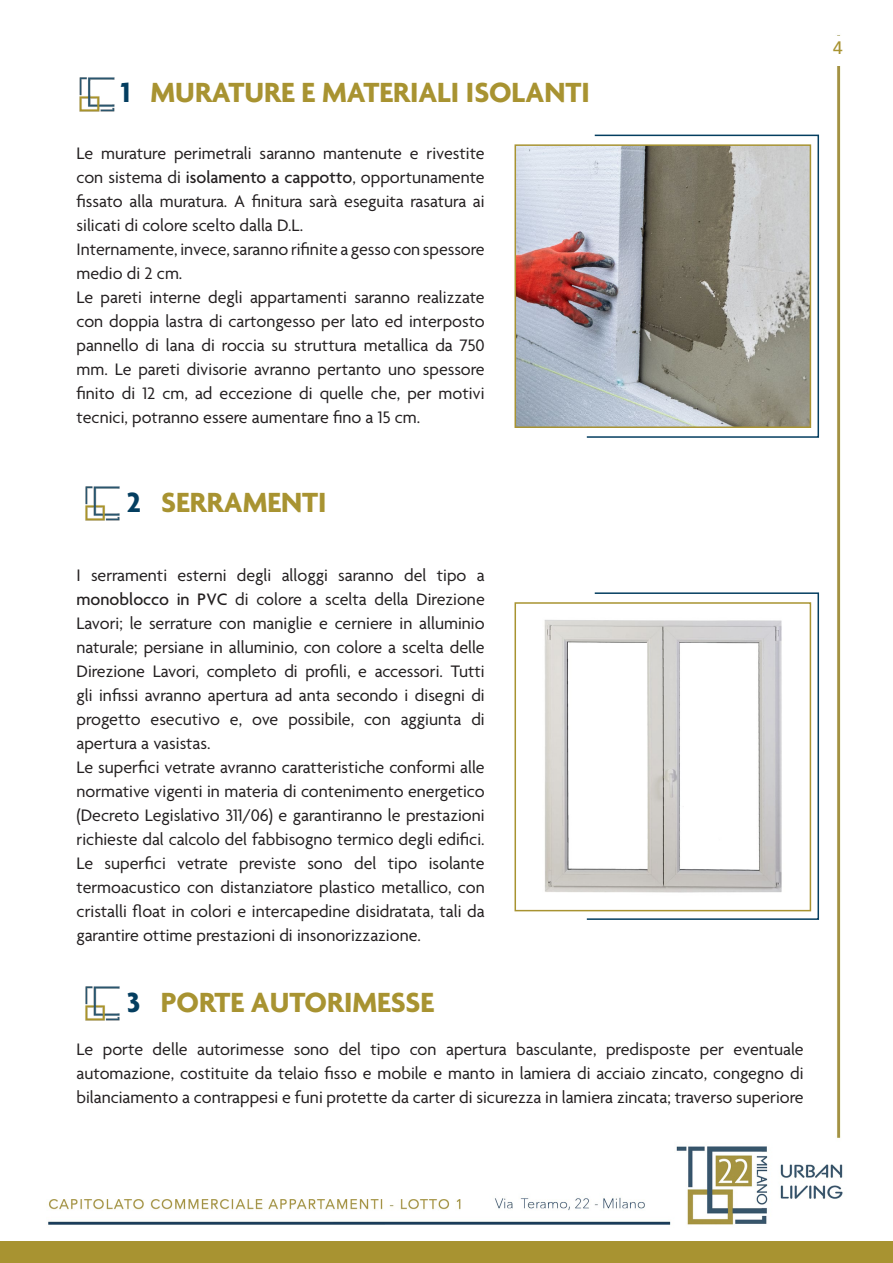
<style>
.page{position:relative;width:893px;height:1263px;background:#fff}
.page>*{position:absolute;margin:0;border:0;box-sizing:border-box;transform-origin:0 0}
.Stile_di_paragrafo_2{font:700 30px "Agenda";color:#a89331}
.TESTI{font:18px/24px "Agenda";color:#231f20;text-align:justify}
.t1{font:500 18px "Avenir";color:#a89331}
.s1{color:#043e60}
.s2{font-weight:500}
</style>
<div class="page">
<img style="left:0;top:35px;width:893px;height:1207px">
<img style="left:71px;top:70px;width:51px;height:47px">
<img style="left:77px;top:479px;width:51px;height:48px">
<img style="left:77px;top:979px;width:51px;height:48px">
<img style="left:517px;top:147px;width:68px;height:278px">
<img style="left:525px;top:616px;width:60px;height:282px">
<svg style="left:585px;top:134px;width:235px;height:304px;background:#a5a6a2"></svg>
<svg style="left:585px;top:592px;width:235px;height:329px"></svg>
<div style="left:0;top:1242px;width:893px;height:21px;background:#a89331"></div>
<div style="left:820px;top:36px;width:40px;height:30px;background:#fff"></div>
<div style="left:817px;top:36px;width:41px;height:30px;background:#fff"></div>
<p class="Stile_di_paragrafo_2" style="left:121px;top:76px;width:471px"><span class="s1">1</span> MURATURE E MATERIALI ISOLANTI</p>
<p class="TESTI" style="left:77px;top:142px;width:410px">Le murature perimetrali saranno mantenute e rivestite con sistema di <span class="s2">isolamento a cappotto</span>, opportunamente fissato alla muratura. A finitura sarà eseguita rasatura ai silicati di colore scelto dalla D.L.</p>
<p class="TESTI" style="left:77px;top:238px;width:410px">Internamente, invece, saranno rifinite a gesso con spessore medio di 2 cm.</p>
<p class="TESTI" style="left:77px;top:286px;width:410px">Le pareti interne degli appartamenti saranno realizzate con doppia lastra di cartongesso per lato ed interposto pannello di lana di roccia su struttura metallica da 750 mm. Le pareti divisorie avranno pertanto uno spessore finito di 12 cm, ad eccezione di quelle che, per motivi tecnici, potranno essere aumentare fino a 15 cm.</p>
<p class="Stile_di_paragrafo_2" style="left:127px;top:486px;width:201px"><span class="s1">2</span> SERRAMENTI</p>
<p class="TESTI" style="left:77px;top:564px;width:410px">I serramenti esterni degli alloggi saranno del tipo a <span class="s2">monoblocco in PVC</span> di colore a scelta della Direzione Lavori; le serrature con maniglie e cerniere in alluminio naturale; persiane in alluminio, con colore a scelta delle Direzione Lavori, completo di profili, e accessori. Tutti gli infissi avranno apertura ad anta secondo i disegni di progetto esecutivo e, ove possibile, con aggiunta di apertura a vasistas.</p>
<p class="TESTI" style="left:77px;top:756px;width:410px">Le superfici vetrate avranno caratteristiche conformi alle normative vigenti in materia di contenimento energetico (Decreto Legislativo 311/06) e garantiranno le prestazioni richieste dal calcolo del fabbisogno termico degli edifici.<br>Le superfici vetrate previste sono del tipo isolante termoacustico con distanziatore plastico metallico, con cristalli float in colori e intercapedine disidratata, tali da garantire ottime prestazioni di insonorizzazione.</p>
<p class="Stile_di_paragrafo_2" style="left:127px;top:986px;width:309px"><span class="s1">3</span> PORTE AUTORIMESSE</p>
<p class="TESTI" style="left:77px;top:1038px;width:729px">Le porte delle autorimesse sono del tipo con apertura basculante, predisposte per eventuale automazione, costituite da telaio fisso e mobile e manto in lamiera di acciaio zincato, congegno di bilanciamento a contrappesi e funi protette da carter di sicurezza in lamiera zincata; traverso superiore</p>
<p class="t1" style="left:835px;top:33px;width:12px">4</p>
</div>
